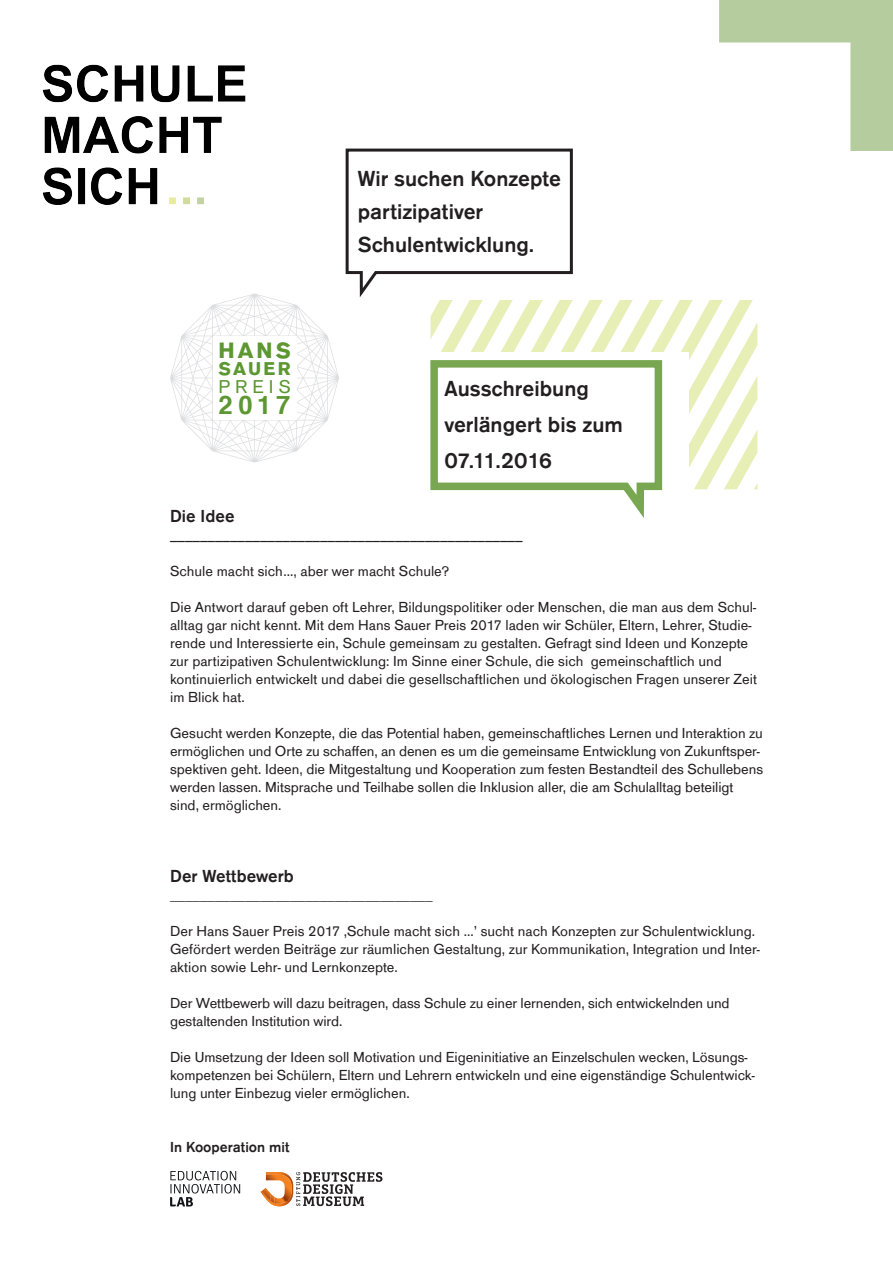
<style>
.page{position:relative;width:893px;height:1263px;background:#fff}
.page>*{position:absolute;margin:0;border:0;box-sizing:border-box;transform-origin:0 0}
.t1{font:700 25.5px "Helvetica";color:#5c9731}
.t2{font:700 22.95px "Ancona";color:#5c9731}
.t3{font:22.5px "Ancona Demi";color:#231f20}
.t4{font:700 19.2px/17.5px "Ancona";letter-spacing:.12em;color:#5c9731}
.t5{font:18px "Ancona Demi";color:#231f20}
.t6{font:15px/18px "Ancona";letter-spacing:-.005em;color:#231f20}
.t7{font:300 15px "Ancona";color:#231f20}
.t8{font:15px "Ancona Demi";color:#231f20}
.s1{font-weight:400}
</style>
<div class="page">
<svg style="left:170px;top:0;width:723px;height:518px"></svg>
<svg style="left:170px;top:1171px;width:70px;height:35px"></svg>
<svg style="left:261px;top:1172px;width:121px;height:34px"></svg>
<img style="left:43px;top:61px;width:254px;height:154px">
<p class="t2" style="left:218px;top:337px;width:74px">HANS</p>
<p class="t4" style="left:218px;top:360px;width:74px">SAUER<br><span class="s1">PREIS</span></p>
<p class="t1" style="left:218px;top:385px;width:73px">2017</p>
<p class="t3" style="left:358px;top:166px;width:205px">Wir suchen Konzepte</p>
<p class="t3" style="left:358px;top:199px;width:127px">partizipativer</p>
<p class="t3" style="left:358px;top:232px;width:178px">Schulentwicklung.</p>
<p class="t3" style="left:444px;top:376px;width:146px">Ausschreibung</p>
<p class="t3" style="left:444px;top:412px;width:180px">verlängert bis zum</p>
<p class="t3" style="left:444px;top:448px;width:110px">07.11.2016</p>
<p class="t5" style="left:170px;top:506px;width:66px">Die Idee</p>
<p class="t6" style="left:170px;top:526px;width:354px">_______________________________________________</p>
<p class="t6" style="left:170px;top:562px;width:281px">Schule macht sich..., aber wer macht Schule?</p>
<p class="t6" style="left:170px;top:598px;width:588px">Die Antwort darauf geben oft Lehrer, Bildungspolitiker oder Menschen, die man aus dem Schul&shy;alltag gar nicht kennt. Mit dem Hans Sauer Preis 2017 laden wir Schüler, Eltern, Lehrer, Studie&shy;rende und Interessierte ein, Schule gemeinsam zu gestalten. Gefragt sind Ideen und Konzepte zur partizipativen Schulentwicklung: Im Sinne einer Schule, die sich gemeinschaftlich und kontinuierlich entwickelt und dabei die gesellschaftlichen und ökologischen Fragen unserer Zeit im Blick hat.</p>
<p class="t6" style="left:170px;top:724px;width:595px">Gesucht werden Konzepte, die das Potential haben, gemeinschaftliches Lernen und Interaktion zu ermöglichen und Orte zu schaffen, an denen es um die gemeinsame Entwicklung von Zukunftsper&shy;spektiven geht. Ideen, die Mitgestaltung und Kooperation zum festen Bestandteil des Schullebens werden lassen. Mitsprache und Teilhabe sollen die Inklusion aller, die am Schulalltag beteiligt sind, ermöglichen.</p>
<p class="t5" style="left:170px;top:866px;width:125px">Der Wettbewerb</p>
<p class="t7" style="left:170px;top:887px;width:264px">___________________________________</p>
<p class="t6" style="left:170px;top:922px;width:591px">Der Hans Sauer Preis 2017 ‚Schule macht sich …’ sucht nach Konzepten zur Schulentwicklung.<br>Gefördert werden Beiträge zur räumlichen Gestaltung, zur Kommunikation, Integration und Inter&shy;aktion sowie Lehr- und Lernkonzepte.</p>
<p class="t6" style="left:170px;top:994px;width:561px">Der Wettbewerb will dazu beitragen, dass Schule zu einer lernenden, sich entwickelnden und gestaltenden Institution wird.</p>
<p class="t6" style="left:170px;top:1048px;width:586px">Die Umsetzung der Ideen soll Motivation und Eigeninitiative an Einzelschulen wecken, Lösungs&shy;kompetenzen bei Schülern, Eltern und Lehrern entwickeln und eine eigenständige Schulentwick&shy;lung unter Einbezug vieler ermöglichen.</p>
<p class="t8" style="left:170px;top:1139px;width:121px">In Kooperation mit</p>
</div>
